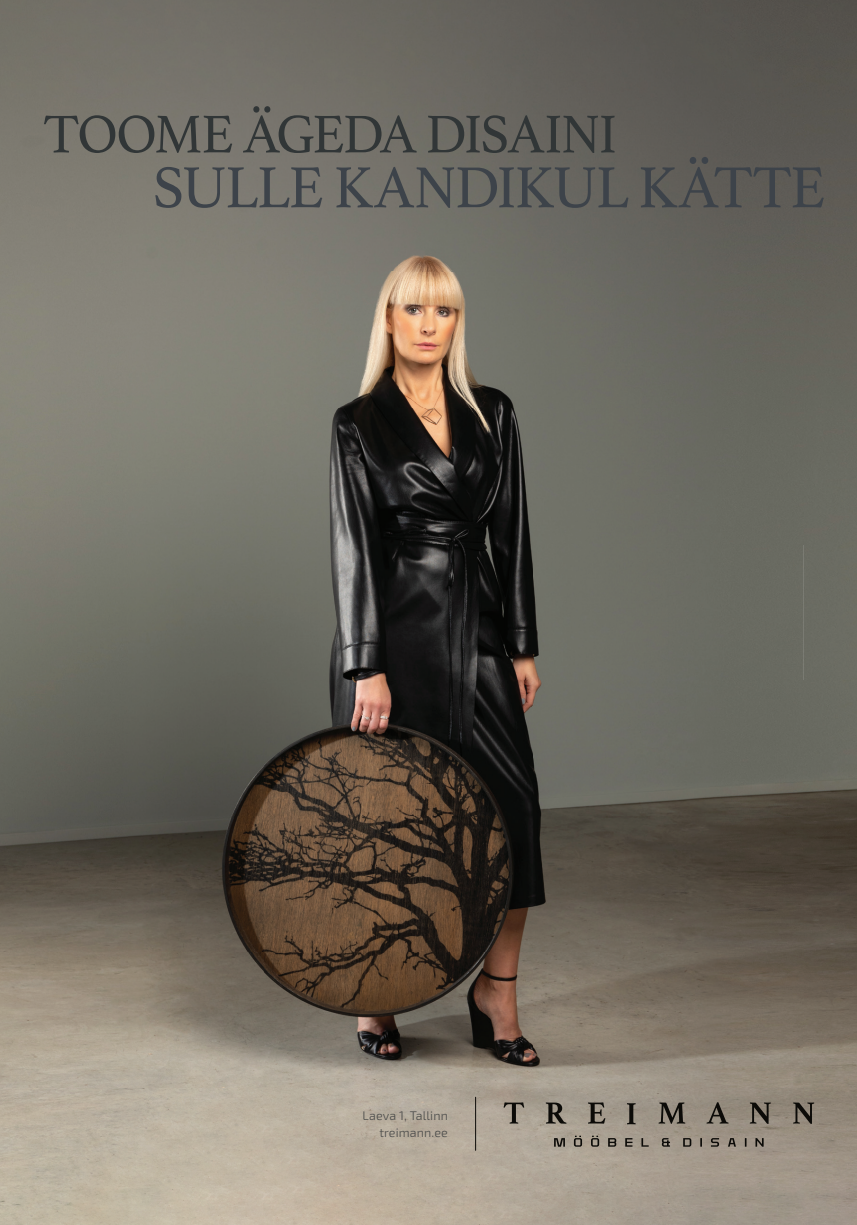
<style>
.page{position:relative;width:857px;height:1225px;background:#fff}
.page>*{position:absolute;margin:0;border:0;box-sizing:border-box;transform-origin:0 0}
.t1{font:60.8px "Athelas";letter-spacing:-.025em;color:#3d434a}
.t2{font:56px "Athelas";letter-spacing:-.04em;color:#313637}
.t3{font:300 12.4px/17px "Exo 2";letter-spacing:.01em;color:#474847;text-align:right}
</style>
<div class="page">
<img style="left:0;top:0;width:856px;height:1225px">
<svg style="left:503px;top:1102px;width:21px;height:21px"></svg>
<svg style="left:545px;top:1102px;width:21px;height:21px"></svg>
<svg style="left:587px;top:1102px;width:18px;height:21px"></svg>
<svg style="left:626px;top:1103px;width:9px;height:21px"></svg>
<svg style="left:658px;top:1102px;width:27px;height:21px"></svg>
<svg style="left:706px;top:1102px;width:22px;height:21px"></svg>
<svg style="left:749px;top:1102px;width:21px;height:21px"></svg>
<svg style="left:792px;top:1102px;width:21px;height:21px"></svg>
<svg style="left:553px;top:1138px;width:11px;height:8px"></svg>
<svg style="left:573px;top:1135px;width:8px;height:11px"></svg>
<svg style="left:590px;top:1135px;width:9px;height:11px"></svg>
<svg style="left:607px;top:1138px;width:9px;height:8px"></svg>
<svg style="left:625px;top:1138px;width:7px;height:8px"></svg>
<svg style="left:641px;top:1138px;width:7px;height:8px"></svg>
<svg style="left:661px;top:1138px;width:8px;height:8px"></svg>
<svg style="left:682px;top:1138px;width:9px;height:8px"></svg>
<svg style="left:710px;top:1138px;width:8px;height:8px"></svg>
<svg style="left:727px;top:1138px;width:8px;height:8px"></svg>
<svg style="left:744px;top:1138px;width:2px;height:8px"></svg>
<svg style="left:755px;top:1138px;width:8px;height:8px"></svg>
<hr style="left:475px;top:1097px;width:1px;height:53px;background:#0c0b08">
<h2 class="t2" style="left:44px;top:89px;width:574px">TOOME ÄGEDA DISAINI</h2>
<h1 class="t1" style="left:152px;top:139px;width:674px">SULLE KANDIKUL KÄTTE</h1>
<p class="t3" style="left:362px;top:1106px;width:87px">Laeva 1, Tallinn treimann.ee</p>
</div>
